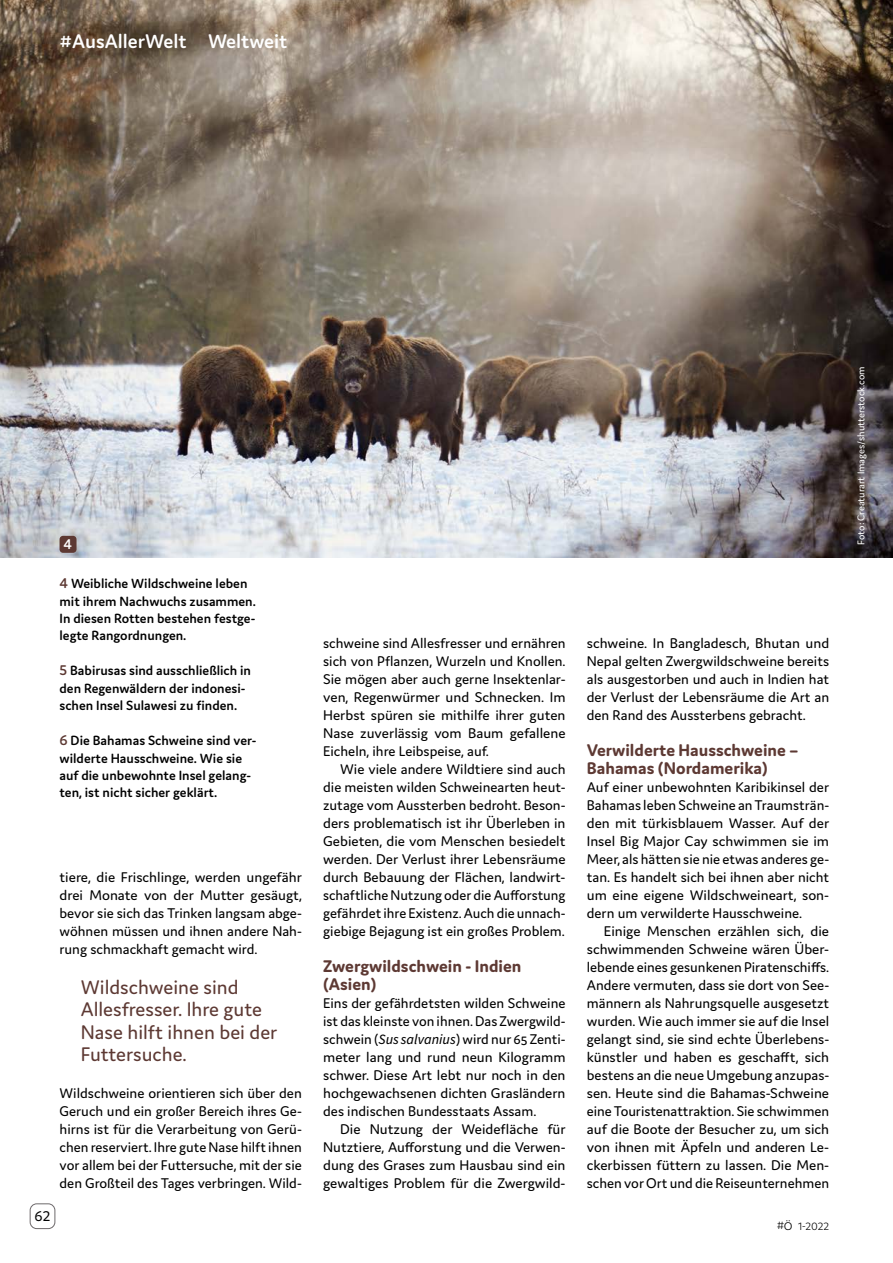
<style>
.page{position:relative;width:893px;height:1263px;background:#fff}
.page>*{position:absolute;margin:0;border:0;box-sizing:border-box;transform-origin:0 0}
.t1{font:21px/22.5px "Domus";color:#5d3933}
.t2{font:600 21px "Domus";color:#fff}
.t3{font:700 18px/18px "Domus";color:#5d3933}
.t4{font:15px/18px "Domus";color:#000;text-align:justify}
.t5{font:600 15px "Domus";color:#fff}
.t6{font:600 14.25px/17.2px "Domus";color:#000}
.t7{font:300 11.25px "Domus";color:#000}
.t8{font:10.5px "Domus";color:#fff}
.s1{font-size:19.5px}
.s2{font-size:15px;color:#5d3933}
.s3{font-family:"Source Sans Variable";font-style:italic;font-size:14.25px}
.s4{font-size:13.5px}
</style>
<div class="page">
<img style="left:0;top:0;width:893px;height:557px">
<div style="left:60px;top:536px;width:17px;height:17px;background:#5d3933;border-radius:4px"></div>
<div style="left:30px;top:1203px;width:25px;height:26px;border:1px solid #6d696b;border-radius:7px"></div>
<h1 class="t2" style="left:60px;top:30px;width:229px"><span class="s1">#</span>AusAllerWelt Weltweit</h1>
<p class="t5" style="left:63px;top:536px;width:10px">4</p>
<p class="t6" style="left:60px;top:575px;width:198px"><span class="s2">4</span> Weibliche Wildschweine leben mit ihrem Nachwuchs zusammen.<br>In diesen Rotten bestehen festge&shy;legte Rangordnungen.</p>
<p class="t6" style="left:60px;top:662px;width:193px"><span class="s2">5</span> Babirusas sind ausschließlich in den Regenwäldern der indonesi&shy;schen Insel Sulawesi zu finden.</p>
<p class="t6" style="left:60px;top:732px;width:198px"><span class="s2">6</span> Die Bahamas Schweine sind ver&shy;wilderte Hausschweine. Wie sie auf die unbewohnte Insel gelang&shy;ten, ist nicht sicher geklärt.</p>
<p class="t4" style="left:35px;top:1207px;width:17px">62</p>
<p class="t4" style="left:60px;top:868px;width:244px">tiere, die Frischlinge, werden ungefähr drei Monate von der Mutter gesäugt, bevor sie sich das Trinken langsam abge&shy;wöhnen müssen und ihnen andere Nah&shy;rung schmackhaft gemacht wird.</p>
<h1 class="t1" style="left:81px;top:975px;width:198px">Wildschweine sind<br>Allesfresser. Ihre gute<br>Nase hilft ihnen bei der<br>Futtersuche.</h1>
<p class="t4" style="left:60px;top:1084px;width:244px">Wildschweine orientieren sich über den Geruch und ein großer Bereich ihres Ge&shy;hirns ist für die Verarbeitung von Gerü&shy;chen reserviert. Ihre gute Nase hilft ihnen vor allem bei der Futtersuche, mit der sie den Großteil des Tages verbringen. Wild-</p>
<p class="t4" style="left:323px;top:634px;width:244px">schweine sind Allesfresser und ernähren sich von Pflanzen, Wurzeln und Knollen.<br>Sie mögen aber auch gerne Insektenlar&shy;ven, Regenwürmer und Schnecken. Im Herbst spüren sie mithilfe ihrer guten Nase zuverlässig vom Baum gefallene Eicheln, ihre Leibspeise, auf.</p>
<p class="t4" style="left:323px;top:760px;width:244px;text-indent:17px">Wie viele andere Wildtiere sind auch die meisten wilden Schweinearten heut&shy;zutage vom Aussterben bedroht. Beson&shy;ders problematisch ist ihr Überleben in Gebieten, die vom Menschen besiedelt werden. Der Verlust ihrer Lebensräume durch Bebauung der Flächen, landwirt&shy;schaftliche Nutzung oder die Aufforstung gefährdet ihre Existenz. Auch die unnach&shy;giebige Bejagung ist ein großes Problem.</p>
<p class="t3" style="left:323px;top:957px;width:200px">Zwergwildschwein - Indien (Asien)</p>
<p class="t4" style="left:323px;top:994px;width:244px">Eins der gefährdetsten wilden Schweine ist das kleinste von ihnen. Das Zwergwild&shy;schwein (<span class="s3">Sus salvanius</span>) wird nur 65 Zenti&shy;meter lang und rund neun Kilogramm schwer. Diese Art lebt nur noch in den hochgewachsenen dichten Grasländern des indischen Bundesstaats Assam.</p>
<p class="t4" style="left:323px;top:1120px;width:244px;text-indent:17px">Die Nutzung der Weidefläche für Nutztiere, Aufforstung und die Verwen&shy;dung des Grases zum Hausbau sind ein gewaltiges Problem für die Zwergwild-</p>
<p class="t4" style="left:587px;top:634px;width:244px">schweine. In Bangladesch, Bhutan und Nepal gelten Zwergwildschweine bereits als ausgestorben und auch in Indien hat der Verlust der Lebensräume die Art an den Rand des Aussterbens gebracht.</p>
<p class="t3" style="left:587px;top:741px;width:213px">Verwilderte Hausschweine –<br>Bahamas (Nordamerika)</p>
<p class="t4" style="left:587px;top:778px;width:244px">Auf einer unbewohnten Karibikinsel der Bahamas leben Schweine an Traumsträn&shy;den mit türkisblauem Wasser. Auf der Insel Big Major Cay schwimmen sie im Meer, als hätten sie nie etwas anderes ge&shy;tan. Es handelt sich bei ihnen aber nicht um eine eigene Wildschweineart, son&shy;dern um verwilderte Hausschweine.</p>
<p class="t4" style="left:587px;top:922px;width:244px;text-indent:17px">Einige Menschen erzählen sich, die schwimmenden Schweine wären Über&shy;lebende eines gesunkenen Piratenschiffs.<br>Andere vermuten, dass sie dort von See&shy;männern als Nahrungsquelle ausgesetzt wurden. Wie auch immer sie auf die Insel gelangt sind, sie sind echte Überlebens&shy;künstler und haben es geschafft, sich bestens an die neue Umgebung anzupas&shy;sen. Heute sind die Bahamas-Schweine eine Touristenattraktion. Sie schwimmen auf die Boote der Besucher zu, um sich von ihnen mit Äpfeln und anderen Le&shy;ckerbissen füttern zu lassen. Die Men&shy;schen vor Ort und die Reiseunternehmen</p>
<p class="t7" style="left:777px;top:1220px;width:54px">#<span class="s4">Ö</span> 1-2022</p>
<p class="t8" style="left:855px;top:545px;width:180px;rotate:-90deg">Foto: Creaturart Images/shutterstock.com</p>
</div>
